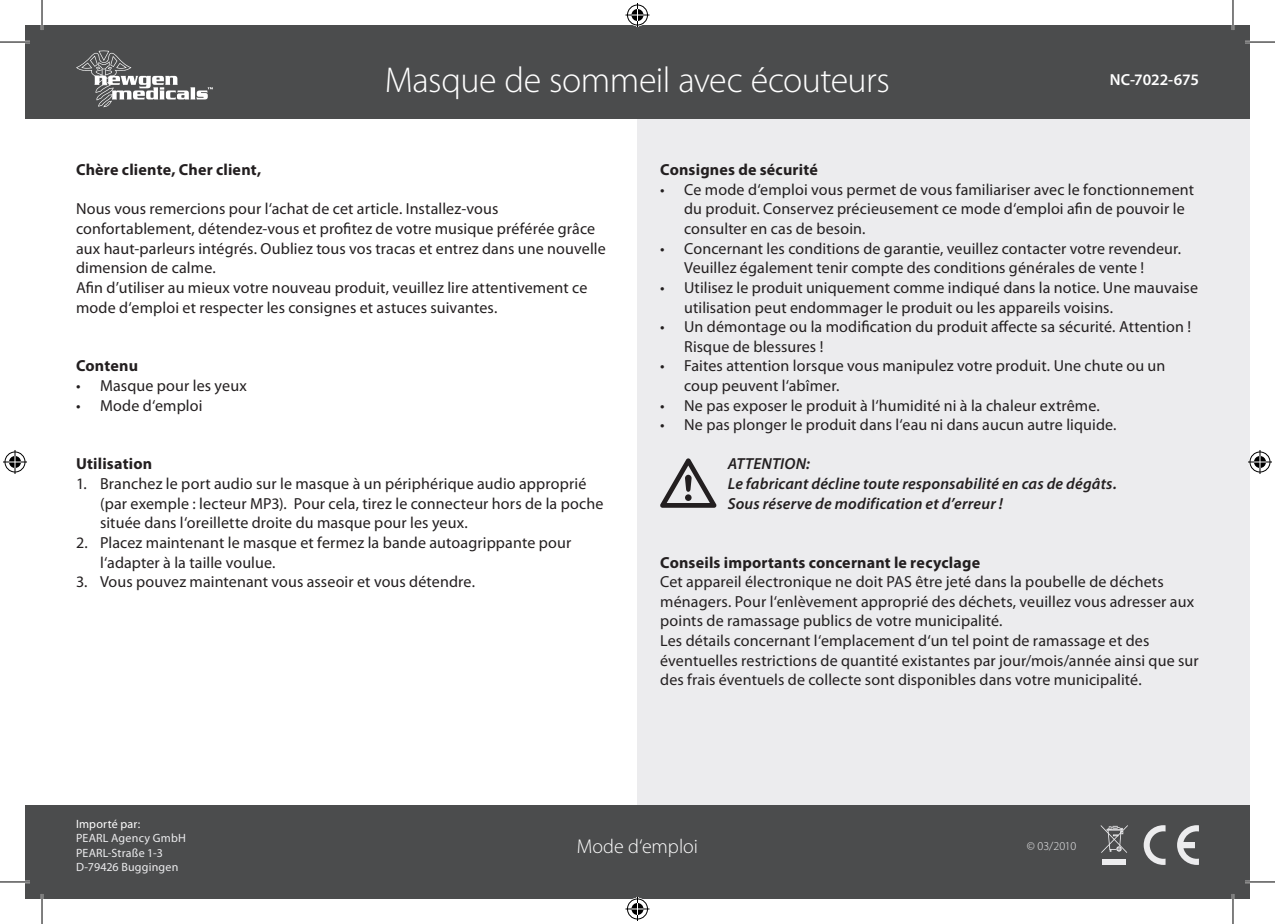
<style>
.page{position:relative;width:1275px;height:924px;background:#fff}
.page>*{position:absolute;margin:0;border:0;box-sizing:border-box;transform-origin:0 0}
.t1{font:300 36px "Myriad Pro";letter-spacing:-.015em;color:#fff}
.t2{font:300 20px "Myriad Pro";color:#fff}
.Fließtext_Ebene_1{font:16px/19.6px "Myriad Pro";letter-spacing:.01em;color:#231f20}
.Aufzählung_Ebene_1{font:16px/19.6px "Myriad Pro";letter-spacing:.01em;color:#231f20}
.Aufzählung_Ebene_1_Z{font:16px/19.6px "Myriad Pro";letter-spacing:.01em;color:#231f20}
.Überschrift_Ebene_1{font:700 16px "Myriad Pro";letter-spacing:.01em;color:#231f20}
.ACHTUNG{font:italic 600 16px/19.6px "Myriad Pro";letter-spacing:.01em;color:#231f20}
.t3{font:600 16px "Myriad Pro";letter-spacing:-.01em;color:#fff}
.Fließtext_Ebene_1-2{font:12px "Myriad Pro";letter-spacing:.02em;color:#ececee}
.Fließtext_Ebene_1-3{font:12px "Myriad Pro";letter-spacing:.02em;color:#fff}
.t4{font:300 12px "Myriad Pro";letter-spacing:-.02em;color:#ececee}
</style>
<div class="page">
<div style="left:637px;top:25px;width:613px;height:873px;background:#ececee"></div>
<div style="left:25px;top:25px;width:1225px;height:93px;background:#4b4c4d"></div>
<div style="left:25px;top:805px;width:1225px;height:93px;background:#4b4c4d"></div>
<svg style="left:1143px;top:825px;width:22px;height:39px"></svg>
<svg style="left:1177px;top:825px;width:22px;height:39px"></svg>
<svg style="left:1100px;top:825px;width:28px;height:27px"></svg>
<div style="left:1102px;top:858px;width:24px;height:6px;background:#ececee"></div>
<svg style="left:660px;top:458px;width:56px;height:49px"></svg>
<svg style="left:76px;top:51px;width:137px;height:56px"></svg>
<hr style="left:0;top:41px;width:30px;height:2px;background:#fff">
<hr style="left:1245px;top:41px;width:30px;height:2px;background:#fff">
<hr style="left:0;top:880px;width:30px;height:2px;background:#fff">
<hr style="left:1245px;top:880px;width:30px;height:2px;background:#fff">
<hr style="left:41px;top:0;width:2px;height:30px;background:#fff">
<hr style="left:41px;top:893px;width:2px;height:30px;background:#fff">
<hr style="left:1231px;top:0;width:3px;height:30px;background:#fff">
<hr style="left:1231px;top:893px;width:3px;height:30px;background:#fff">
<hr style="left:0;top:42px;width:30px;height:1px;background:#000">
<hr style="left:1245px;top:42px;width:30px;height:1px;background:#000">
<hr style="left:0;top:881px;width:30px;height:1px;background:#000">
<hr style="left:1245px;top:881px;width:30px;height:1px;background:#000">
<hr style="left:42px;top:0;width:1px;height:30px;background:#000">
<hr style="left:42px;top:893px;width:1px;height:30px;background:#000">
<hr style="left:1232px;top:0;width:1px;height:30px;background:#000">
<hr style="left:1232px;top:893px;width:1px;height:30px;background:#000">
<svg style="left:625px;top:3px;width:24px;height:24px"></svg>
<svg style="left:625px;top:897px;width:24px;height:23px"></svg>
<svg style="left:3px;top:450px;width:24px;height:24px"></svg>
<svg style="left:1248px;top:450px;width:24px;height:24px"></svg>
<p class="t1" style="left:385px;top:61px;width:506px">Masque de sommeil avec écouteurs</p>
<p class="t3" style="left:1110px;top:69px;width:91px">NC-7022-675</p>
<p class="Überschrift_Ebene_1" style="left:76px;top:159px;width:187px">Chère cliente, Cher client,</p>
<p class="Fließtext_Ebene_1" style="left:76px;top:199px;width:531px">Nous vous remercions pour l‘achat de cet article. Installez-vous confortablement, détendez-vous et profitez de votre musique préférée grâce aux haut-parleurs intégrés. Oubliez tous vos tracas et entrez dans une nouvelle dimension de calme.</p>
<p class="Fließtext_Ebene_1" style="left:76px;top:277px;width:513px">Afin d’utiliser au mieux votre nouveau produit, veuillez lire attentivement ce mode d‘emploi et respecter les consignes et astuces suivantes.</p>
<p class="Überschrift_Ebene_1" style="left:76px;top:355px;width:64px">Contenu</p>
<p class="Aufzählung_Ebene_1" style="left:76px;top:375px;width:172px">• Masque pour les yeux</p>
<p class="Aufzählung_Ebene_1" style="left:76px;top:395px;width:128px">• Mode d‘emploi</p>
<p class="Überschrift_Ebene_1" style="left:76px;top:453px;width:78px">Utilisation</p>
<p class="Aufzählung_Ebene_1_Z" style="left:100px;top:473px;width:505px;text-indent:-24px">1. Branchez le port audio sur le masque à un périphérique audio approprié (par exemple : lecteur MP3). Pour cela, tirez le connecteur hors de la poche située dans l‘oreillette droite du masque pour les yeux.</p>
<p class="Aufzählung_Ebene_1_Z" style="left:100px;top:532px;width:473px;text-indent:-24px">2. Placez maintenant le masque et fermez la bande autoagrippante pour l‘adapter à la taille voulue.</p>
<p class="Aufzählung_Ebene_1_Z" style="left:76px;top:571px;width:400px">3. Vous pouvez maintenant vous asseoir et vous détendre.</p>
<p class="Überschrift_Ebene_1" style="left:660px;top:159px;width:159px">Consignes de sécurité</p>
<p class="Aufzählung_Ebene_1" style="left:684px;top:179px;width:511px;text-indent:-24px">• Ce mode d‘emploi vous permet de vous familiariser avec le fonctionnement du produit. Conservez précieusement ce mode d‘emploi afin de pouvoir le consulter en cas de besoin.</p>
<p class="Aufzählung_Ebene_1" style="left:684px;top:238px;width:498px;text-indent:-24px">• Concernant les conditions de garantie, veuillez contacter votre revendeur.<br>Veuillez également tenir compte des conditions générales de vente !</p>
<p class="Aufzählung_Ebene_1" style="left:684px;top:277px;width:515px;text-indent:-24px">• Utilisez le produit uniquement comme indiqué dans la notice. Une mauvaise utilisation peut endommager le produit ou les appareils voisins.</p>
<p class="Aufzählung_Ebene_1" style="left:684px;top:316px;width:508px;text-indent:-24px">• Un démontage ou la modification du produit affecte sa sécurité. Attention !<br>Risque de blessures !</p>
<p class="Aufzählung_Ebene_1" style="left:684px;top:356px;width:483px;text-indent:-24px">• Faites attention lorsque vous manipulez votre produit. Une chute ou un coup peuvent l‘abîmer.</p>
<p class="Aufzählung_Ebene_1" style="left:660px;top:395px;width:441px">• Ne pas exposer le produit à l‘humidité ni à la chaleur extrême.</p>
<p class="Aufzählung_Ebene_1" style="left:660px;top:414px;width:458px">• Ne pas plonger le produit dans l‘eau ni dans aucun autre liquide.</p>
<p class="ACHTUNG" style="left:728px;top:453px;width:390px">ATTENTION:<br>Le fabricant décline toute responsabilité en cas de dégâts.<br>Sous réserve de modification et d’erreur !</p>
<p class="Überschrift_Ebene_1" style="left:660px;top:551px;width:321px">Conseils importants concernant le recyclage</p>
<p class="Fließtext_Ebene_1" style="left:660px;top:571px;width:535px">Cet appareil électronique ne doit PAS être jeté dans la poubelle de déchets ménagers. Pour l‘enlèvement approprié des déchets, veuillez vous adresser aux points de ramassage publics de votre municipalité.</p>
<p class="Fließtext_Ebene_1" style="left:660px;top:630px;width:540px">Les détails concernant l‘emplacement d‘un tel point de ramassage et des éventuelles restrictions de quantité existantes par jour/mois/année ainsi que sur des frais éventuels de collecte sont disponibles dans votre municipalité.</p>
<p class="Fließtext_Ebene_1-3" style="left:76px;top:816px;width:66px">Importé par:</p>
<p class="Fließtext_Ebene_1-2" style="left:76px;top:830px;width:111px">PEARL Agency GmbH</p>
<p class="Fließtext_Ebene_1-2" style="left:76px;top:844px;width:88px">PEARL-Straße 1-3</p>
<p class="Fließtext_Ebene_1-2" style="left:76px;top:859px;width:104px">D-79426 Buggingen</p>
<p class="t2" style="left:577px;top:834px;width:123px">Mode d‘emploi</p>
<p class="t4" style="left:1027px;top:838px;width:51px">© 03/2010</p>
</div>
